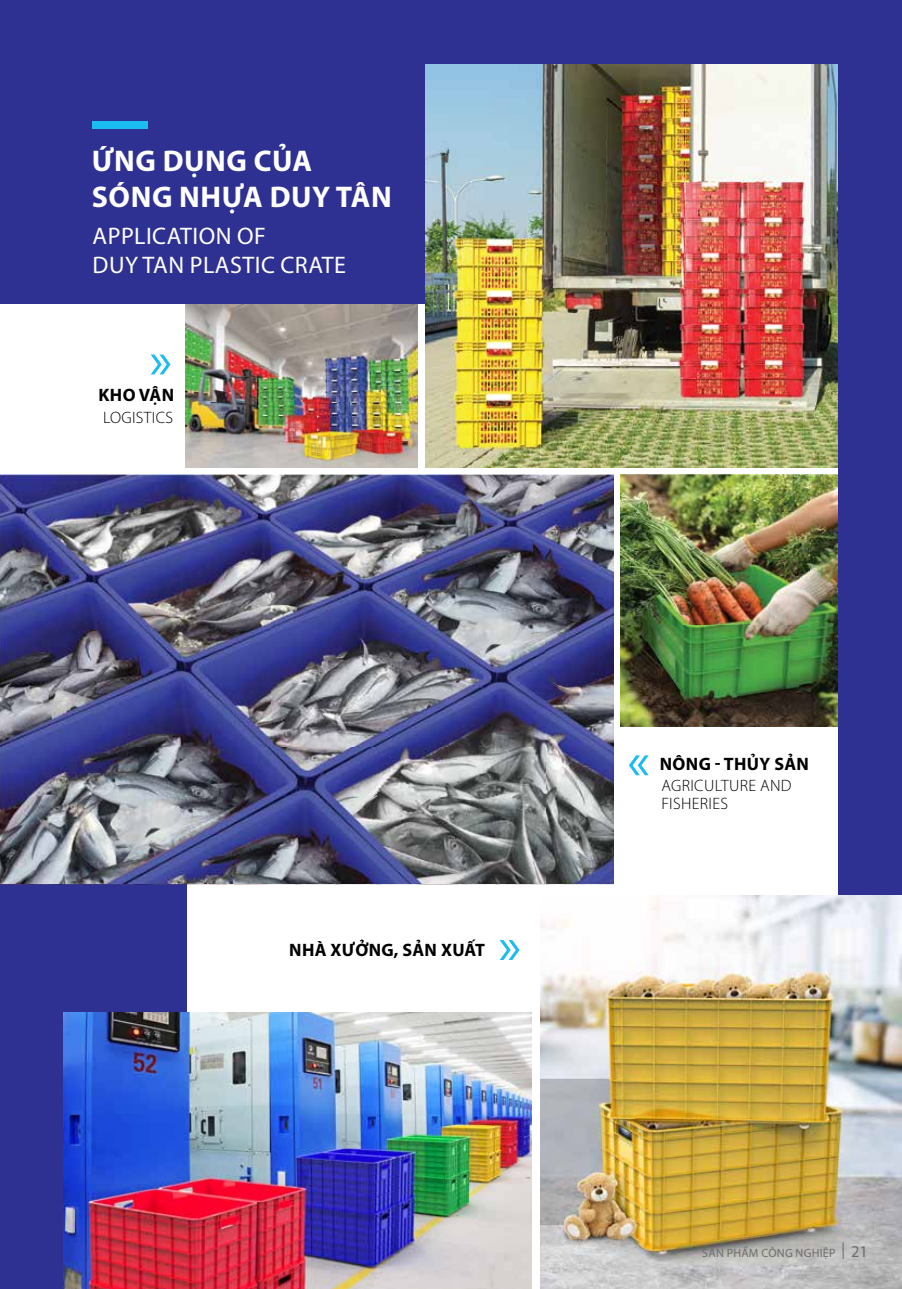
<style>
.page{position:relative;width:902px;height:1289px;background:#fff}
.page>*{position:absolute;margin:0;border:0;box-sizing:border-box;transform-origin:0 0}
.t1{font:54px "Myriad Pro";color:#1bbcef}
.t2{font:700 30px/36px "Myriad Pro";letter-spacing:.02em;color:#fff}
.t3{font:24px/28.8px "Myriad Pro";letter-spacing:.02em;color:#fff}
.t4{font:700 18px "Myriad Pro";letter-spacing:.02em;color:#000}
.t5{font:300 16.5px/18px "Myriad Pro";letter-spacing:.02em;color:#000}
.t6{font:12px "Myriad Pro";letter-spacing:.02em;color:#6d6e71}
.s1{font-family:"UVN Tin Tuc";font-size:16.5px}
.s2{font-size:16.5px}
</style>
<div class="page">
<div style="left:0;top:64px;width:427px;height:240px;background:#2e3092"></div>
<div style="left:6px;top:882px;width:181px;height:134px;background:#2e3092"></div>
<img style="left:620px;top:475px;width:218px;height:251px">
<img style="left:425px;top:64px;width:413px;height:403px">
<div style="left:0;top:0;width:901px;height:64px;background:#2e3092"></div>
<div style="left:838px;top:64px;width:63px;height:1224px;background:#2e3092"></div>
<div style="left:0;top:857px;width:64px;height:431px;background:#2e3092"></div>
<div style="left:92px;top:121px;width:56px;height:8px;background:#1bbcef"></div>
<img style="left:540px;top:895px;width:361px;height:393px">
<img style="left:64px;top:1012px;width:467px;height:276px">
<img style="left:0;top:474px;width:613px;height:409px">
<img style="left:185px;top:304px;width:233px;height:163px">
<h2 class="t2" style="left:92px;top:142px;width:301px">ỨNG DỤNG CỦA<br>SÓNG NHỰA DUY TÂN</h2>
<h3 class="t3" style="left:93px;top:221px;width:255px">APPLICATION OF<br>DUY TAN PLASTIC CRATE</h3>
<h1 class="t1" style="left:149px;top:327px;width:24px">»</h1>
<p class="t4" style="left:98px;top:383px;width:77px">KHO VẬN</p>
<p class="t5" style="left:103px;top:408px;width:71px">LOGISTICS</p>
<p class="t4" style="left:289px;top:938px;width:197px">NHÀ XƯỞNG, SẢN XUẤT</p>
<h1 class="t1" style="left:498px;top:912px;width:24px">»</h1>
<h1 class="t1" style="left:650px;top:803px;width:24px;rotate:-180deg">»</h1>
<p class="t4" style="left:659px;top:752px;width:151px">NÔNG - THỦY SẢN</p>
<p class="t5" style="left:661px;top:776px;width:132px">AGRICULTURE AND<br>FISHERIES</p>
<p class="t6" style="left:702px;top:1245px;width:167px">SẢN PHẨM CÔNG NGHIỆP <span class="s1">|</span> <span class="s2">21</span></p>
</div>
